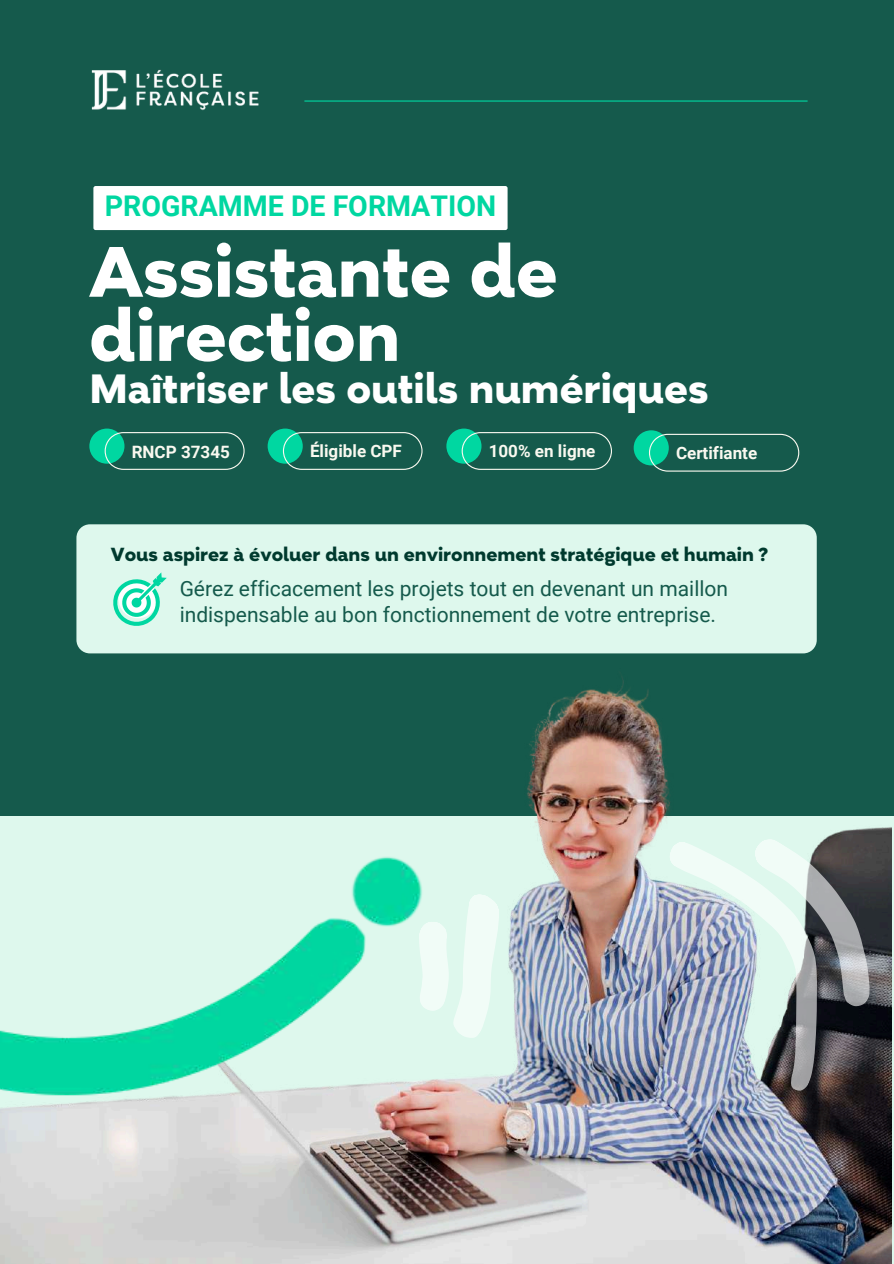
<style>
.page{position:relative;width:894px;height:1264px;background:#fff}
.page>*{position:absolute;margin:0;border:0;box-sizing:border-box;transform-origin:0 0}
.t1{font:800 81px/64.2px "Magenos";color:#fff}
.t2{font:800 46.5px "Magenos";color:#fff}
.t3{font:700 28.5px "Roboto";color:#00d7a1}
.t4{font:800 21.6px "Magenos";color:#003a2e}
.t5{font:21px/25.8px "Roboto";color:#155a4c}
.t6{font:700 17.1px "Roboto";color:#faf9f0}
</style>
<div class="page">
<div style="left:0;top:0;width:893px;height:1263px;background:#155a4c"></div>
<hr style="left:304px;top:100px;width:503px;height:2px;background:#00d7a1">
<div style="left:89px;top:428px;width:35px;height:35px;background:#00d7a1;border-radius:50%"></div>
<svg style="left:105px;top:432px;width:139px;height:38px"></svg>
<div style="left:267px;top:428px;width:36px;height:35px;background:#00d7a1;border-radius:50%"></div>
<svg style="left:283px;top:432px;width:139px;height:38px"></svg>
<div style="left:446px;top:428px;width:35px;height:35px;background:#00d7a1;border-radius:50%"></div>
<svg style="left:461px;top:432px;width:151px;height:38px"></svg>
<div style="left:633px;top:430px;width:35px;height:35px;background:#00d7a1;border-radius:50%"></div>
<svg style="left:648px;top:434px;width:151px;height:37px"></svg>
<div style="left:76px;top:524px;width:740px;height:129px;background:#def8ed;border-radius:13px"></div>
<img style="left:91px;top:69px;width:168px;height:42px">
<img style="left:0;top:677px;width:891px;height:585px">
<img style="left:0;top:815px;width:469px;height:329px">
<img style="left:669px;top:839px;width:201px;height:251px">
<svg style="left:418px;top:894px;width:83px;height:144px;background:#e7faf2"></svg>
<svg style="left:113px;top:572px;width:54px;height:54px"></svg>
<div style="left:93px;top:186px;width:414px;height:44px;background:#fff;border-radius:2px"></div>
<h3 class="t3" style="left:105px;top:190px;width:393px">PROGRAMME DE FORMATION</h3>
<h1 class="t1" style="left:89px;top:243px;width:469px">Assistante de direction</h1>
<h2 class="t2" style="left:89px;top:363px;width:620px">Maîtriser les outils numériques</h2>
<p class="t6" style="left:132px;top:442px;width:100px">RNCP 37345</p>
<p class="t6" style="left:310px;top:441px;width:93px">Éligible CPF</p>
<p class="t6" style="left:488px;top:441px;width:108px">100% en ligne</p>
<p class="t6" style="left:675px;top:443px;width:83px">Certifiante</p>
<p class="t4" style="left:111px;top:543px;width:658px">Vous aspirez à évoluer dans un environnement stratégique et humain ?</p>
<p class="t5" style="left:180px;top:576px;width:549px">Gérez efficacement les projets tout en devenant un maillon indispensable au bon fonctionnement de votre entreprise.</p>
</div>
